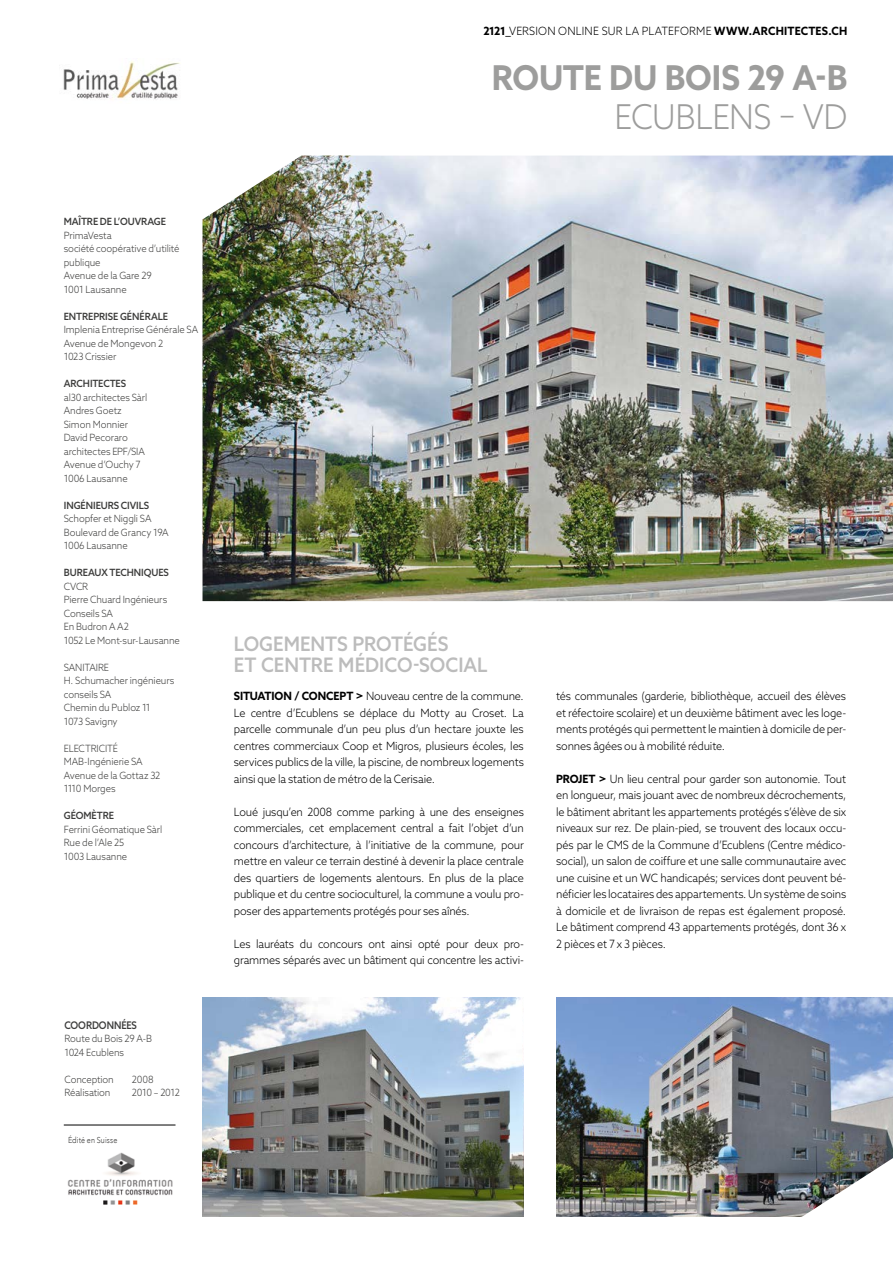
<style>
.page{position:relative;width:893px;height:1263px;background:#fff}
.page>*{position:absolute;margin:0;border:0;box-sizing:border-box;transform-origin:0 0}
.t1{font:700 34.2px "Azo Sans";letter-spacing:-.01em;color:#9d9d9c;scale:.95 1}
.t2{font:300 34.2px "Azo Sans";letter-spacing:-.02em;color:#9d9d9c;scale:.95 1}
.t3{font:500 19.95px/21px "Azo Sans";color:#bcbcbc;scale:.95 1}
.t4{font:300 11.4px/16.5px "Azo Sans";letter-spacing:-.015em;color:#000;text-align:justify;scale:.95 1}
.t5{font:300 11.4px "Azo Sans";letter-spacing:.015em;color:#000;scale:.95 1}
.t6{font:500 10.5px "Azo Sans";letter-spacing:-.01em;color:#3c3c3b;scale:.9 1}
.t7{font:300 10.05px/13.5px "Azo Sans";letter-spacing:-.015em;color:#3c3c3b;scale:.95 1}
.t8{font:500 10.05px "Azo Sans";letter-spacing:-.005em;color:#3c3c3b;scale:.95 1}
.t9{font:300 10.05px "Azo Sans";letter-spacing:-.045em;color:#3c3c3b;scale:.95 1}
.t10{font:300 8.55px "Avenir";letter-spacing:.02em;color:#3c3c3b;scale:.84 1}
.s1{font-weight:700}
</style>
<div class="page">
<img style="left:202px;top:156px;width:691px;height:445px">
<img style="left:202px;top:997px;width:322px;height:219px">
<img style="left:556px;top:997px;width:337px;height:219px">
<img style="left:67px;top:1152px;width:106px;height:53px">
<hr style="left:64px;top:1125px;width:111px;height:1px;background:#000">
<img style="left:751px;top:1158px;width:142px;height:59px">
<img style="left:63px;top:61px;width:117px;height:38px">
<p class="t8" style="left:64px;top:215px;width:109px">MAÎTRE DE L’OUVRAGE</p>
<p class="t7" style="left:64px;top:228px;width:123px">PrimaVesta<br>société coopérative d’utilité publique<br>Avenue de la Gare 29<br>1001 Lausanne</p>
<p class="t8" style="left:64px;top:309px;width:111px">ENTREPRISE GÉNÉRALE</p>
<p class="t7" style="left:64px;top:323px;width:143px">Implenia Entreprise Générale SA<br>Avenue de Mongevon 2<br>1023 Crissier</p>
<p class="t8" style="left:64px;top:377px;width:67px">ARCHITECTES</p>
<p class="t7" style="left:64px;top:390px;width:89px">al30 architectes Sàrl<br>Andres Goetz<br>Simon Monnier<br>David Pecoraro architectes EPF/SIA<br>Avenue d’Ouchy 7<br>1006 Lausanne</p>
<p class="t8" style="left:64px;top:498px;width:91px">INGÉNIEURS CIVILS</p>
<p class="t7" style="left:64px;top:512px;width:112px">Schopfer et Niggli SA<br>Boulevard de Grancy 19A<br>1006 Lausanne</p>
<p class="t8" style="left:64px;top:566px;width:112px">BUREAUX TECHNIQUES</p>
<p class="t7" style="left:64px;top:579px;width:124px">CVCR<br>Pierre Chuard Ingénieurs<br>Conseils SA<br>En Budron A A2<br>1052 Le Mont-sur-Lausanne</p>
<p class="t7" style="left:64px;top:660px;width:118px">SANITAIRE<br>H. Schumacher ingénieurs conseils SA<br>Chemin du Publoz 11<br>1073 Savigny</p>
<p class="t7" style="left:64px;top:741px;width:103px">ELECTRICITÉ<br>MAB-Ingénierie SA<br>Avenue de la Gottaz 32<br>1110 Morges</p>
<p class="t8" style="left:64px;top:809px;width:54px">GÉOMÈTRE</p>
<p class="t7" style="left:64px;top:822px;width:105px">Ferrini Géomatique Sàrl<br>Rue de l’Ale 25<br>1003 Lausanne</p>
<p class="t6" style="left:64px;top:1018px;width:82px">COORDONNÉES</p>
<p class="t7" style="left:64px;top:1032px;width:94px">Route du Bois 29 A-B<br>1024 Ecublens</p>
<p class="t7" style="left:64px;top:1072px;width:53px">Conception</p>
<p class="t7" style="left:132px;top:1072px;width:24px">2008</p>
<p class="t7" style="left:64px;top:1086px;width:50px">Réalisation</p>
<p class="t9" style="left:132px;top:1086px;width:52px">2010 – 2012</p>
<p class="t10" style="left:68px;top:1135px;width:60px">Édité en Suisse</p>
<p class="t5" style="left:483px;top:24px;width:384px"><span class="s1">2121_</span>VERSION ONLINE SUR LA PLATEFORME <span class="s1">WWW.ARCHITECTES.CH</span></p>
<h1 class="t1" style="left:492px;top:55px;width:376px">ROUTE DU BOIS 29 A-B</h1>
<h1 class="t2" style="left:614px;top:94px;width:247px">ECUBLENS – VD</h1>
<h2 class="t3" style="left:234px;top:633px;width:268px">LOGEMENTS PROTÉGÉS<br>ET CENTRE MÉDICO-SOCIAL</h2>
<p class="t4" style="left:234px;top:688px;width:307px"><span class="s1">SITUATION / CONCEPT &gt;</span> Nouveau centre de la commune.<br>Le centre d’Ecublens se déplace du Motty au Croset. La parcelle communale d’un peu plus d’un hectare jouxte les centres commerciaux Coop et Migros, plusieurs écoles, les services publics de la ville, la piscine, de nombreux logements ainsi que la station de métro de la Cerisaie.</p>
<p class="t4" style="left:234px;top:803px;width:307px">Loué jusqu’en 2008 comme parking à une des enseignes commerciales, cet emplacement central a fait l’objet d’un concours d’architecture, à l’initiative de la commune, pour mettre en valeur ce terrain destiné à devenir la place centrale des quartiers de logements alentours. En plus de la place publique et du centre socioculturel, la commune a voulu pro&shy;poser des appartements protégés pour ses aînés.</p>
<p class="t4" style="left:234px;top:935px;width:307px">Les lauréats du concours ont ainsi opté pour deux pro&shy;grammes séparés avec un bâtiment qui concentre les activi-</p>
<p class="t4" style="left:556px;top:688px;width:307px">tés communales (garderie, bibliothèque, accueil des élèves et réfectoire scolaire) et un deuxième bâtiment avec les loge&shy;ments protégés qui permettent le maintien à domicile de per&shy;sonnes âgées ou à mobilité réduite.</p>
<p class="t4" style="left:556px;top:770px;width:307px"><span class="s1">PROJET &gt;</span> Un lieu central pour garder son autonomie. Tout en longueur, mais jouant avec de nombreux décrochements, le bâtiment abritant les appartements protégés s’élève de six niveaux sur rez. De plain-pied, se trouvent des locaux occu&shy;pés par le CMS de la Commune d’Ecublens (Centre médico&shy;social), un salon de coiffure et une salle communautaire avec une cuisine et un WC handicapés; services dont peuvent bé&shy;néficier les locataires des appartements. Un système de soins à domicile et de livraison de repas est également proposé.<br>Le bâtiment comprend 43 appartements protégés, dont 36 x 2 pièces et 7 x 3 pièces.</p>
</div>
